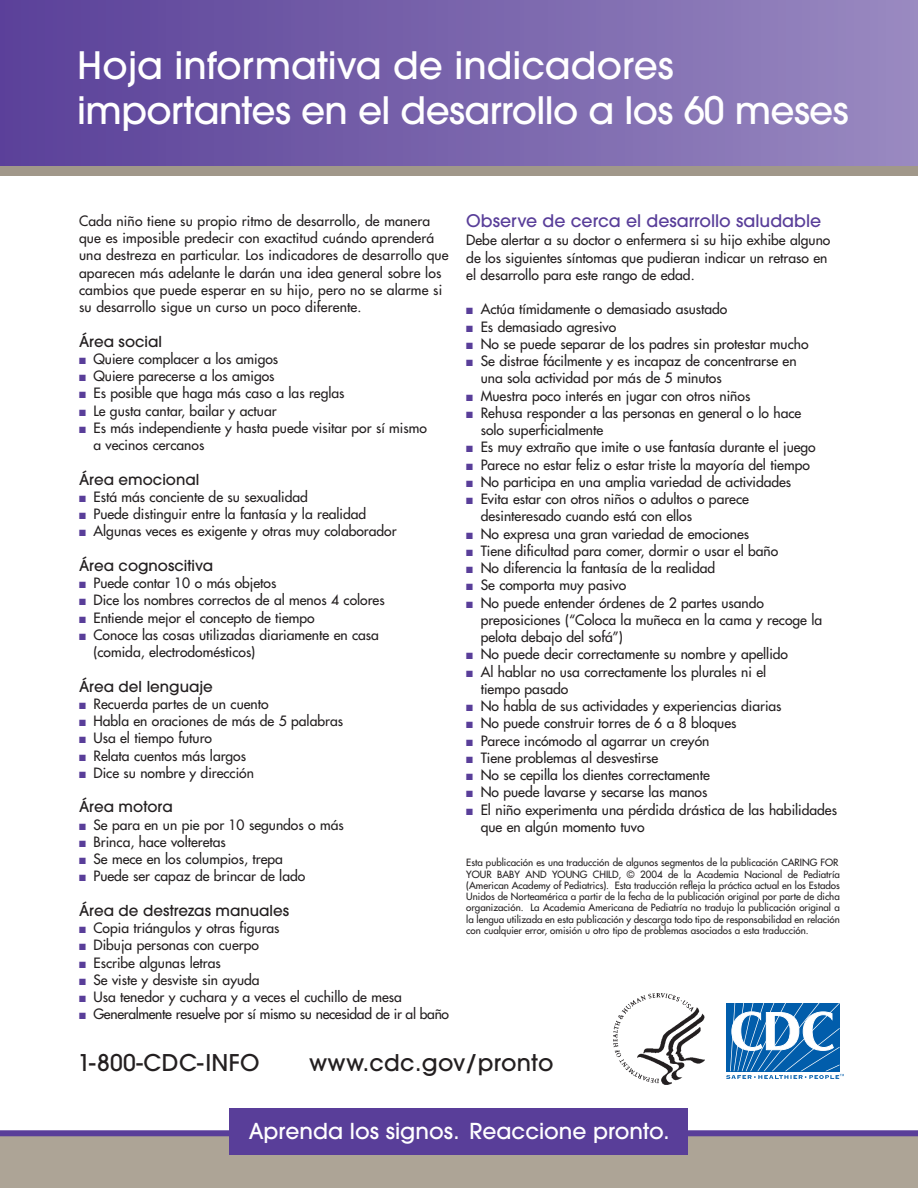
<style>
.page{position:relative;width:918px;height:1188px;background:#fff}
.page>*{position:absolute;margin:0;border:0;box-sizing:border-box;transform-origin:0 0}
.t1{font:500 37.5px/45px "Avant Garde";letter-spacing:-.015em;color:#fff}
.t2{font:500 22.95px "Avant Garde";letter-spacing:.015em;color:#231f20}
.t3{font:500 21.9px "Avant Garde";color:#fff}
.t4{font:500 17.25px "Avant Garde";color:#593e99}
.t5{font:500 15px "Avant Garde";color:#231f20}
.t6{font:13.8px/17.2px "Futura";color:#231f20}
.t7{font:13.8px "Futura";letter-spacing:-.025em;color:#231f20}
.t8{font:9.75px/11.2px "Futura";color:#231f20}
.s1{color:#593e99}
</style>
<div class="page">
<div style="left:0;top:1134px;width:918px;height:54px;background:#ada496"></div>
<div style="left:0;top:0;width:918px;height:176px;background:#a1988a"></div>
<div style="left:0;top:0;width:918px;height:166px;background:linear-gradient(to right,#5a4098,#9889c0)"></div>
<img style="left:613px;top:993px;width:92px;height:92px">
<svg style="left:726px;top:1003px;width:118px;height:76px"></svg>
<div style="left:0;top:1130px;width:918px;height:6px;background:#593e99"></div>
<div style="left:230px;top:1108px;width:458px;height:47px;background:#593e99"></div>
<p class="t1" style="left:77px;top:46px;width:773px">Hoja informativa de indicadores importantes en el desarrollo a los 60 meses</p>
<p class="t6" style="left:79px;top:213px;width:371px">Cada niño tiene su propio ritmo de desarrollo, de manera que es imposible predecir con exactitud cuándo aprenderá una destreza en particular. Los indicadores de desarrollo que aparecen más adelante le darán una idea general sobre los cambios que puede esperar en su hijo, pero no se alarme si su desarrollo sigue un curso un poco diferente.</p>
<p class="t5" style="left:79px;top:335px;width:85px">Área social</p>
<p class="t6" style="left:79px;top:351px;width:201px"><span class="s1">❋</span> Quiere complacer a los amigos</p>
<p class="t6" style="left:79px;top:368px;width:197px"><span class="s1">❋</span> Quiere parecerse a los amigos</p>
<p class="t6" style="left:79px;top:386px;width:267px"><span class="s1">❋</span> Es posible que haga más caso a las reglas</p>
<p class="t6" style="left:79px;top:403px;width:199px"><span class="s1">❋</span> Le gusta cantar, bailar y actuar</p>
<p class="t6" style="left:93px;top:420px;width:335px;text-indent:-14px"><span class="s1">❋</span> Es más independiente y hasta puede visitar por sí mismo a vecinos cercanos</p>
<p class="t5" style="left:79px;top:473px;width:122px">Área emocional</p>
<p class="t6" style="left:79px;top:489px;width:230px"><span class="s1">❋</span> Está más conciente de su sexualidad</p>
<p class="t6" style="left:79px;top:506px;width:289px"><span class="s1">❋</span> Puede distinguir entre la fantasía y la realidad</p>
<p class="t6" style="left:79px;top:524px;width:319px"><span class="s1">❋</span> Algunas veces es exigente y otras muy colaborador</p>
<p class="t5" style="left:79px;top:560px;width:136px">Área cognoscitiva</p>
<p class="t6" style="left:79px;top:575px;width:199px"><span class="s1">❋</span> Puede contar 10 o más objetos</p>
<p class="t6" style="left:79px;top:593px;width:307px"><span class="s1">❋</span> Dice los nombres correctos de al menos 4 colores</p>
<p class="t6" style="left:79px;top:610px;width:237px"><span class="s1">❋</span> Entiende mejor el concepto de tiempo</p>
<p class="t6" style="left:93px;top:627px;width:287px;text-indent:-14px"><span class="s1">❋</span> Conoce las cosas utilizadas diariamente en casa (comida, electrodomésticos)</p>
<p class="t5" style="left:79px;top:680px;width:135px">Área del lenguaje</p>
<p class="t6" style="left:79px;top:696px;width:191px"><span class="s1">❋</span> Recuerda partes de un cuento</p>
<p class="t6" style="left:79px;top:713px;width:266px"><span class="s1">❋</span> Habla en oraciones de más de 5 palabras</p>
<p class="t6" style="left:79px;top:731px;width:135px"><span class="s1">❋</span> Usa el tiempo futuro</p>
<p class="t6" style="left:79px;top:748px;width:169px"><span class="s1">❋</span> Relata cuentos más largos</p>
<p class="t6" style="left:79px;top:765px;width:177px"><span class="s1">❋</span> Dice su nombre y dirección</p>
<p class="t5" style="left:79px;top:801px;width:95px">Área motora</p>
<p class="t6" style="left:79px;top:817px;width:266px"><span class="s1">❋</span> Se para en un pie por 10 segundos o más</p>
<p class="t6" style="left:79px;top:834px;width:148px"><span class="s1">❋</span> Brinca, hace volteretas</p>
<p class="t6" style="left:79px;top:851px;width:205px"><span class="s1">❋</span> Se mece en los columpios, trepa</p>
<p class="t6" style="left:79px;top:869px;width:228px"><span class="s1">❋</span> Puede ser capaz de brincar de lado</p>
<p class="t5" style="left:79px;top:905px;width:212px">Área de destrezas manuales</p>
<p class="t6" style="left:79px;top:920px;width:202px"><span class="s1">❋</span> Copia triángulos y otras figuras</p>
<p class="t6" style="left:79px;top:938px;width:181px"><span class="s1">❋</span> Dibuja personas con cuerpo</p>
<p class="t6" style="left:79px;top:955px;width:143px"><span class="s1">❋</span> Escribe algunas letras</p>
<p class="t6" style="left:79px;top:972px;width:182px"><span class="s1">❋</span> Se viste y desviste sin ayuda</p>
<p class="t6" style="left:79px;top:989px;width:324px"><span class="s1">❋</span> Usa tenedor y cuchara y a veces el cuchillo de mesa</p>
<p class="t7" style="left:79px;top:1007px;width:372px"><span class="s1">❋</span> Generalmente resuelve por sí mismo su necesidad de ir al baño</p>
<h4 class="t4" style="left:466px;top:214px;width:357px">Observe de cerca el desarrollo saludable</h4>
<p class="t6" style="left:466px;top:232px;width:366px">Debe alertar a su doctor o enfermera si su hijo exhibe alguno de los siguientes síntomas que pudieran indicar un retraso en el desarrollo para este rango de edad.</p>
<p class="t6" style="left:466px;top:301px;width:263px"><span class="s1">❋</span> Actúa tímidamente o demasiado asustado</p>
<p class="t6" style="left:466px;top:319px;width:151px"><span class="s1">❋</span> Es demasiado agresivo</p>
<p class="t6" style="left:466px;top:336px;width:344px"><span class="s1">❋</span> No se puede separar de los padres sin protestar mucho</p>
<p class="t6" style="left:481px;top:353px;width:317px;text-indent:-14px"><span class="s1">❋</span> Se distrae fácilmente y es incapaz de concentrarse en una sola actividad por más de 5 minutos</p>
<p class="t6" style="left:466px;top:388px;width:286px"><span class="s1">❋</span> Muestra poco interés en jugar con otros niños</p>
<p class="t6" style="left:481px;top:405px;width:322px;text-indent:-14px"><span class="s1">❋</span> Rehusa responder a las personas en general o lo hace solo superficialmente</p>
<p class="t6" style="left:466px;top:439px;width:351px"><span class="s1">❋</span> Es muy extraño que imite o use fantasía durante el juego</p>
<p class="t6" style="left:466px;top:457px;width:345px"><span class="s1">❋</span> Parece no estar feliz o estar triste la mayoría del tiempo</p>
<p class="t6" style="left:466px;top:474px;width:327px"><span class="s1">❋</span> No participa en una amplia variedad de actividades</p>
<p class="t6" style="left:481px;top:491px;width:270px;text-indent:-14px"><span class="s1">❋</span> Evita estar con otros niños o adultos o parece desinteresado cuando está con ellos</p>
<p class="t6" style="left:466px;top:526px;width:284px"><span class="s1">❋</span> No expresa una gran variedad de emociones</p>
<p class="t6" style="left:466px;top:543px;width:314px"><span class="s1">❋</span> Tiene dificultad para comer, dormir o usar el baño</p>
<p class="t6" style="left:466px;top:560px;width:250px"><span class="s1">❋</span> No diferencia la fantasía de la realidad</p>
<p class="t6" style="left:466px;top:577px;width:161px"><span class="s1">❋</span> Se comporta muy pasivo</p>
<p class="t6" style="left:481px;top:595px;width:343px;text-indent:-14px"><span class="s1">❋</span> No puede entender órdenes de 2 partes usando preposiciones (“Coloca la muñeca en la cama y recoge la pelota debajo del sofá”)</p>
<p class="t6" style="left:466px;top:646px;width:323px"><span class="s1">❋</span> No puede decir correctamente su nombre y apellido</p>
<p class="t6" style="left:481px;top:664px;width:287px;text-indent:-14px"><span class="s1">❋</span> Al hablar no usa correctamente los plurales ni el tiempo pasado</p>
<p class="t6" style="left:466px;top:698px;width:317px"><span class="s1">❋</span> No habla de sus actividades y experiencias diarias</p>
<p class="t6" style="left:466px;top:715px;width:272px"><span class="s1">❋</span> No puede construir torres de 6 a 8 bloques</p>
<p class="t6" style="left:466px;top:733px;width:245px"><span class="s1">❋</span> Parece incómodo al agarrar un creyón</p>
<p class="t6" style="left:466px;top:750px;width:194px"><span class="s1">❋</span> Tiene problemas al desvestirse</p>
<p class="t6" style="left:466px;top:767px;width:245px"><span class="s1">❋</span> No se cepilla los dientes correctamente</p>
<p class="t6" style="left:466px;top:784px;width:243px"><span class="s1">❋</span> No puede lavarse y secarse las manos</p>
<p class="t6" style="left:481px;top:802px;width:358px;text-indent:-14px"><span class="s1">❋</span> El niño experimenta una pérdida drástica de las habilidades que en algún momento tuvo</p>
<p class="t8" style="left:466px;top:858px;width:375px">Esta publicación es una traducción de algunos segmentos de la publicación CARING FOR YOUR BABY AND YOUNG CHILD, © 2004 de la Academia Nacional de Pediatría (American Academy of Pediatrics). Esta traducción refleja la práctica actual en los Estados Unidos de Norteamérica a partir de la fecha de la publicación original por parte de dicha organización. La Academia Americana de Pediatría no tradujo la publicación original a la lengua utilizada en esta publicación y descarga todo tipo de responsabilidad en relación con cualquier error, omisión u otro tipo de problemas asociados a esta traducción.</p>
<p class="t2" style="left:77px;top:1054px;width:184px">1-800-CDC-INFO</p>
<p class="t2" style="left:309px;top:1054px;width:246px">www.cdc.gov/pronto</p>
<p class="t3" style="left:249px;top:1123px;width:422px">Aprenda los signos. Reaccione pronto.</p>
</div>
